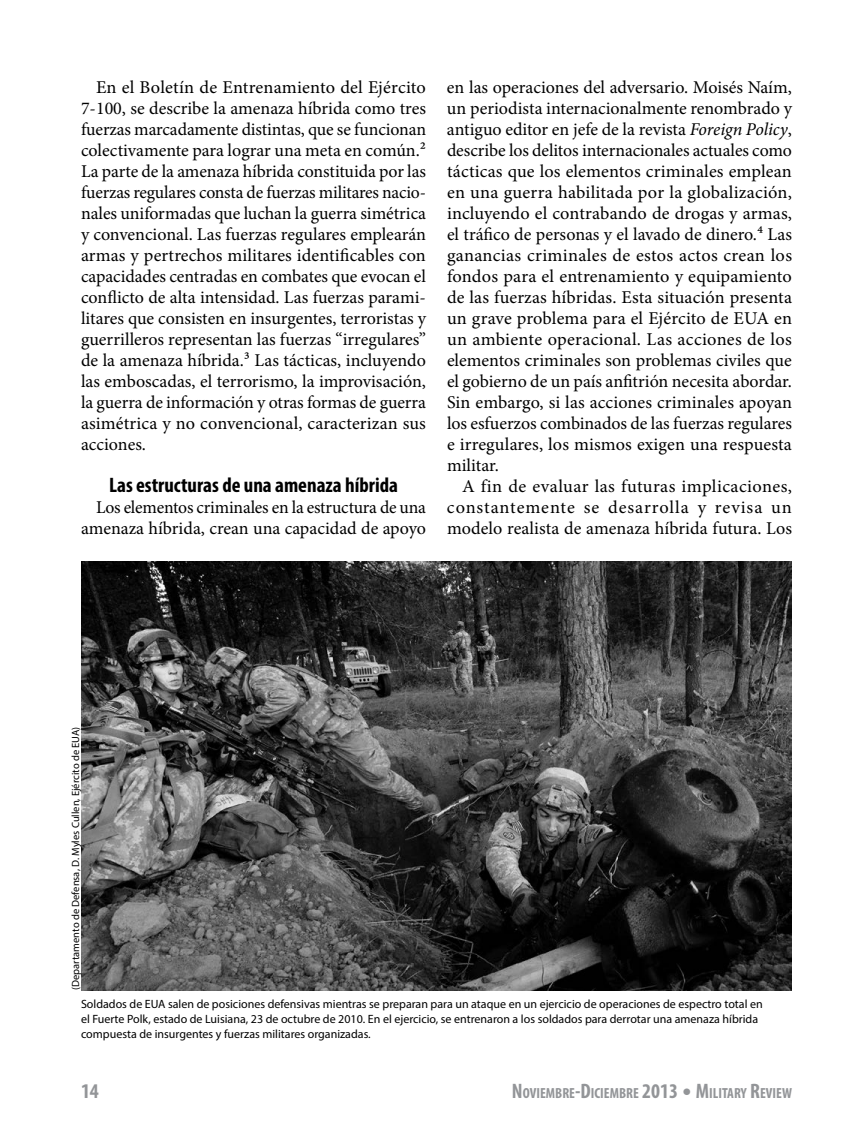
<style>
.page{position:relative;width:864px;height:1134px;background:#fff}
.page>*{position:absolute;margin:0;border:0;box-sizing:border-box;transform-origin:0 0}
.t1{font:700 condensed 21px "Myriad Pro";color:#000}
.t2{font:700 condensed 21px "Myriad Pro";color:#939598}
.t3{font:18px/21px "Minion Pro";color:#000;text-align:justify}
.t4{font:700 condensed 14.7px "Myriad Pro";color:#939598}
.t5{font:12px/15px "Myriad Pro";color:#000}
.t6{font:10.5px "Myriad Pro";color:#000}
.s1{font-style:italic}
.s2{font-size:21px}
.s3{font-weight:400;font-stretch:normal;font-size:31.5px}
</style>
<div class="page">
<img style="left:81px;top:561px;width:711px;height:429px">
<p class="t3" style="left:81px;top:77px;width:347px;text-indent:15px">En el Boletín de Entrenamiento del Ejército 7-100, se describe la amenaza híbrida como tres fuerzas marcadamente distintas, que se funcionan colectivamente para lograr una meta en común.2<br>La parte de la amenaza híbrida constituida por las fuerzas regulares consta de fuerzas militares nacio&shy;nales uniformadas que luchan la guerra simétrica y convencional. Las fuerzas regulares emplearán armas y pertrechos militares identificables con capacidades centradas en combates que evocan el conflicto de alta intensidad. Las fuerzas parami&shy;litares que consisten en insurgentes, terroristas y guerrilleros representan las fuerzas “irregulares” de la amenaza híbrida.3 Las tácticas, incluyendo las emboscadas, el terrorismo, la improvisación, la guerra de información y otras formas de guerra asimétrica y no convencional, caracterizan sus acciones.</p>
<p class="t1" style="left:109px;top:472px;width:290px">Las estructuras de una amenaza híbrida</p>
<p class="t3" style="left:81px;top:497px;width:347px;text-align:right">Los elementos criminales en la estructura de una amenaza híbrida, crean una capacidad de apoyo</p>
<p class="t3" style="left:447px;top:77px;width:347px">en las operaciones del adversario. Moisés Naím, un periodista internacionalmente renombrado y antiguo editor en jefe de la revista <span class="s1">Foreign Policy</span>, describe los delitos internacionales actuales como tácticas que los elementos criminales emplean en una guerra habilitada por la globalización, incluyendo el contrabando de drogas y armas, el tráfico de personas y el lavado de dinero.4 Las ganancias criminales de estos actos crean los fondos para el entrenamiento y equipamiento de las fuerzas híbridas. Esta situación presenta un grave problema para el Ejército de EUA en un ambiente operacional. Las acciones de los elementos criminales son problemas civiles que el gobierno de un país anfitrión necesita abordar.<br>Sin embargo, si las acciones criminales apoyan los esfuerzos combinados de las fuerzas regulares e irregulares, los mismos exigen una respuesta militar.</p>
<p class="t3" style="left:447px;top:476px;width:347px;text-indent:15px">A fin de evaluar las futuras implicaciones, constantemente se desarrolla y revisa un modelo realista de amenaza híbrida futura. Los</p>
<p class="t6" style="left:69px;top:990px;width:265px;rotate:-90deg">(Departamento de Defensa, D. Myles Cullen, Ejército de EUA)</p>
<p class="t5" style="left:81px;top:996px;width:683px">Soldados de EUA salen de posiciones defensivas mientras se preparan para un ataque en un ejercicio de operaciones de espectro total en el Fuerte Polk, estado de Luisiana, 23 de octubre de 2010. En el ejercicio, se entrenaron a los soldados para derrotar una amenaza híbrida compuesta de insurgentes y fuerzas militares organizadas.</p>
<p class="t2" style="left:81px;top:1078px;width:19px">14</p>
<p class="t4" style="left:512px;top:1084px;width:282px"><span class="s2">N</span>OVIEMBRE<span class="s2">-D</span>ICIEMBRE <span class="s2">2013</span> <span class="s3">•</span> <span class="s2">M</span>ILITARY <span class="s2">R</span>EVIEW</p>
</div>
